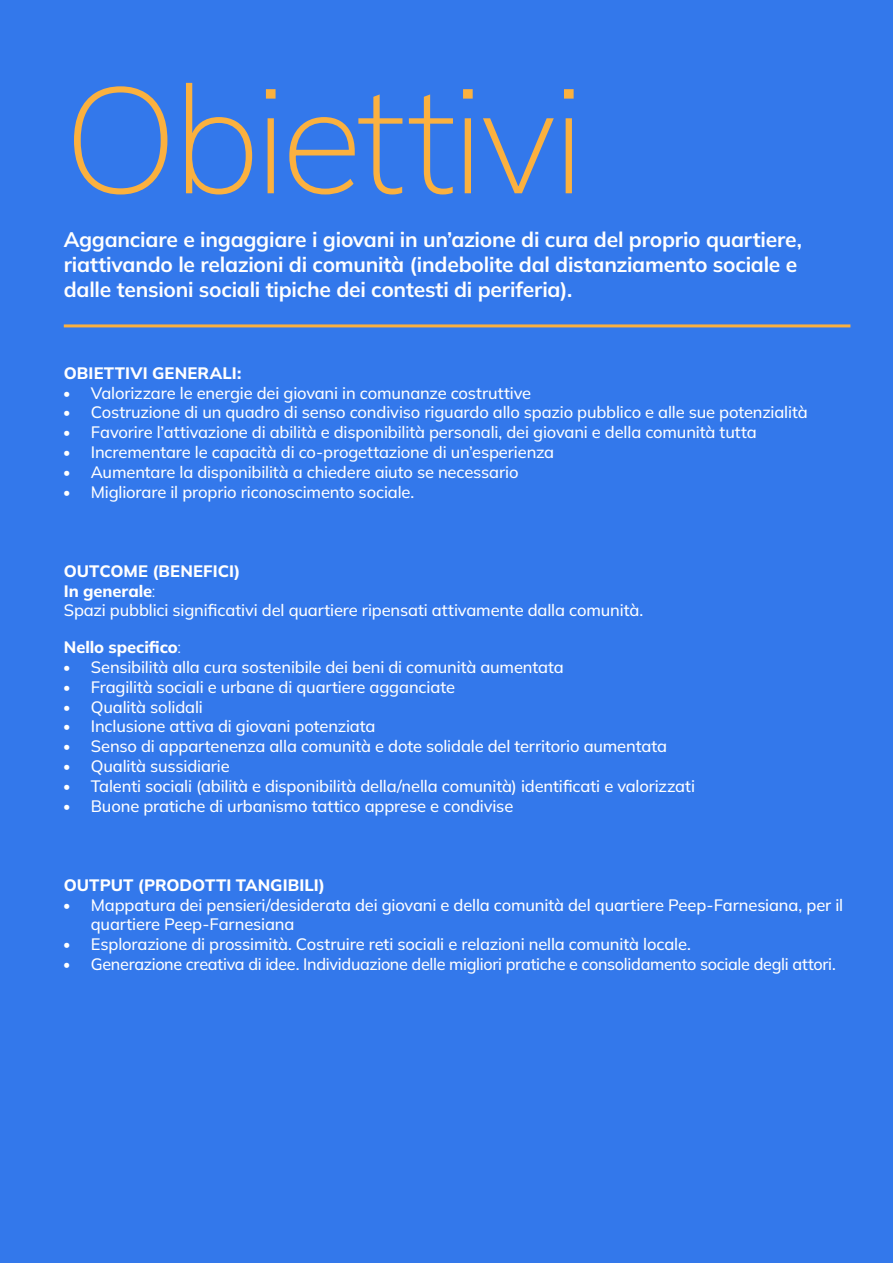
<style>
.page{position:relative;width:893px;height:1263px;background:#3378eb}
.page>*{position:absolute;margin:0;border:0;box-sizing:border-box;transform-origin:0 0}
.t1{font:200 150px "Mulish";letter-spacing:-.035em;color:#fbb13f}
.t2{font:700 21px/25.2px "Mulish";letter-spacing:-.01em;color:#fff}
.t3{font:500 16.5px/19.8px "Mulish";letter-spacing:-.01em;color:#fff}
.t4{font:800 16.5px "Mulish";color:#fff}
.s1{font-family:"Montserrat";font-weight:900}
.s2{font-weight:300}
</style>
<div class="page">
<hr style="left:64px;top:324px;width:786px;height:3px;background:#fbb03f">
<p class="t1" style="left:64px;top:38px;width:523px">Obiettivi</p>
<p class="t2" style="left:64px;top:226px;width:740px">Agganciare e ingaggiare i giovani in un’azione di cura del proprio quartiere, riattivando le relazioni di comunità (indebolite dal distanziamento sociale e</p>
<p class="t2" style="left:64px;top:277px;width:510px">dalle tensioni sociali tipiche dei contesti di periferia).</p>
<p class="t4" style="left:64px;top:362px;width:179px">OBIETTIVI GENERALI:</p>
<p class="t3" style="left:64px;top:382px;width:469px"><span class="s1">•</span> Valorizzare le energie dei giovani in comunanze costruttive</p>
<p class="t3" style="left:64px;top:402px;width:745px"><span class="s1">•</span> Costruzione di un quadro di senso condiviso riguardo allo spazio pubblico e alle sue potenzialità</p>
<p class="t3" style="left:64px;top:422px;width:695px"><span class="s1">•</span> Favorire l’attivazione di abilità e disponibilità personali, dei giovani e della comunità tutta</p>
<p class="t3" style="left:64px;top:442px;width:492px"><span class="s1">•</span> Incrementare le capacità di co-progettazione di un’esperienza</p>
<p class="t3" style="left:64px;top:462px;width:456px"><span class="s1">•</span> Aumentare la disponibilità a chiedere aiuto se necessario</p>
<p class="t3" style="left:64px;top:481px;width:352px"><span class="s1">•</span> Migliorare il proprio riconoscimento sociale.</p>
<p class="t4" style="left:64px;top:560px;width:178px">OUTCOME (BENEFICI)</p>
<p class="t4" style="left:64px;top:579px;width:93px">In generale<span class="s2">:</span></p>
<p class="t3" style="left:64px;top:600px;width:581px">Spazi pubblici significativi del quartiere ripensati attivamente dalla comunità.</p>
<p class="t4" style="left:64px;top:636px;width:119px">Nello specifico<span class="s2">:</span></p>
<p class="t3" style="left:64px;top:657px;width:502px"><span class="s1">•</span> Sensibilità alla cura sostenibile dei beni di comunità aumentata</p>
<p class="t3" style="left:64px;top:677px;width:393px"><span class="s1">•</span> Fragilità sociali e urbane di quartiere agganciate</p>
<p class="t3" style="left:64px;top:696px;width:141px"><span class="s1">•</span> Qualità solidali</p>
<p class="t3" style="left:64px;top:716px;width:313px"><span class="s1">•</span> Inclusione attiva di giovani potenziata</p>
<p class="t3" style="left:64px;top:736px;width:605px"><span class="s1">•</span> Senso di appartenenza alla comunità e dote solidale del territorio aumentata</p>
<p class="t3" style="left:64px;top:756px;width:168px"><span class="s1">•</span> Qualità sussidiarie</p>
<p class="t3" style="left:64px;top:776px;width:633px"><span class="s1">•</span> Talenti sociali (abilità e disponibilità della/nella comunità) identificati e valorizzati</p>
<p class="t3" style="left:64px;top:795px;width:451px"><span class="s1">•</span> Buone pratiche di urbanismo tattico apprese e condivise</p>
<p class="t4" style="left:64px;top:874px;width:263px">OUTPUT (PRODOTTI TANGIBILI)</p>
<p class="t3" style="left:91px;top:894px;width:754px;text-indent:-27px"><span class="s1">•</span> Mappatura dei pensieri/desiderata dei giovani e della comunità del quartiere Peep-Farnesiana, per il quartiere Peep-Farnesiana</p>
<p class="t3" style="left:64px;top:934px;width:629px"><span class="s1">•</span> Esplorazione di prossimità. Costruire reti sociali e relazioni nella comunità locale.</p>
<p class="t3" style="left:64px;top:954px;width:773px"><span class="s1">•</span> Generazione creativa di idee. Individuazione delle migliori pratiche e consolidamento sociale degli attori.</p>
</div>
